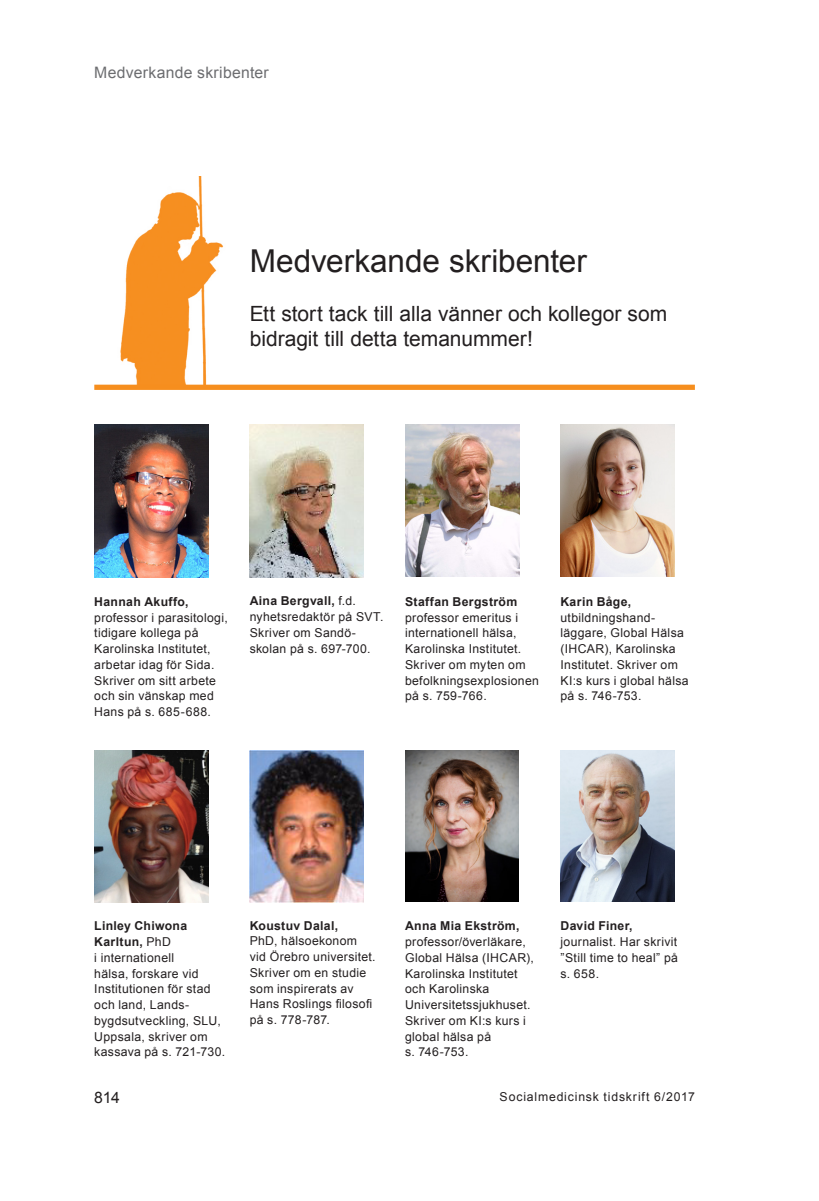
<style>
.page{position:relative;width:819px;height:1201px;background:#fff}
.page>*{position:absolute;margin:0;border:0;box-sizing:border-box;transform-origin:0 0}
.art_rubrik{font:31.5px "Arial";color:#231f20}
.art_rubrik-2{font:21px/24.5px "Arial";color:#231f20}
.ledare{font:15.75px "Arial";letter-spacing:.015em;color:#6c6d70}
.ledare-2{font:15.75px "Arial";color:#231f20}
.bröd_utan_indrag{font:12.25px/15.8px "Arial";letter-spacing:.025em;color:#231f20}
.kontaktiintro{font:12.25px/15.8px "Arial";letter-spacing:.025em;color:#231f20}
.bröd_utan_indrag-2{font:700 12.25px "Arial";letter-spacing:.025em;color:#231f20}
.bröd_utan_indrag-3{font:12.25px "Arial";letter-spacing:.065em;color:#231f20}
.s1{font-weight:700}
</style>
<div class="page">
<img style="left:120px;top:176px;width:104px;height:208px">
<img style="left:94px;top:750px;width:114px;height:152px">
<img style="left:94px;top:425px;width:114px;height:152px">
<img style="left:250px;top:425px;width:114px;height:152px">
<img style="left:405px;top:425px;width:114px;height:151px">
<img style="left:560px;top:425px;width:114px;height:151px">
<img style="left:250px;top:750px;width:114px;height:152px">
<img style="left:560px;top:750px;width:114px;height:151px">
<div style="left:94px;top:384px;width:600px;height:6px;background:#f68e1e"></div>
<img style="left:405px;top:750px;width:113px;height:151px">
<p class="ledare" style="left:94px;top:62px;width:176px">Medverkande skribenter</p>
<p class="art_rubrik" style="left:250px;top:241px;width:338px">Medverkande skribenter</p>
<p class="art_rubrik-2" style="left:250px;top:302px;width:419px">Ett stort tack till alla vänner och kollegor som bidragit till detta temanummer!</p>
<p class="bröd_utan_indrag-2" style="left:94px;top:593px;width:96px">Hannah Akuffo,</p>
<p class="bröd_utan_indrag" style="left:94px;top:609px;width:135px">professor i parasitologi, tidigare kollega på<br>Karolinska Institutet, arbetar idag för Sida.<br>Skriver om sitt arbete och sin vänskap med<br>Hans på s. 685-688.</p>
<p class="bröd_utan_indrag" style="left:250px;top:593px;width:135px"><span class="s1">Aina Bergvall,</span> f.d. nyhetsredaktör på SVT.<br>Skriver om Sandö&shy;skolan på s. 697-700.</p>
<p class="bröd_utan_indrag-2" style="left:405px;top:593px;width:114px">Staffan Bergström</p>
<p class="kontaktiintro" style="left:405px;top:609px;width:135px">professor emeritus i internationell hälsa,<br>Karolinska Institutet.<br>Skriver om myten om befolkningsexplosionen på s. 759-766.</p>
<p class="bröd_utan_indrag" style="left:560px;top:593px;width:130px"><span class="s1">Karin Båge, </span>utbildningshand&shy;läggare, Global Hälsa (IHCAR), Karolinska<br>Institutet. Skriver om<br>KI:s kurs i global hälsa på s. 746-753.</p>
<p class="bröd_utan_indrag" style="left:94px;top:918px;width:132px"><span class="s1">Linley Chiwona<br>Karltun,</span> PhD<br>i internationell<br>hälsa, forskare vid<br>Institutionen för stad och land, Lands&shy;bygdsutveckling, SLU,<br>Uppsala, skriver om kassava på s. 721-730.</p>
<p class="bröd_utan_indrag-2" style="left:250px;top:917px;width:90px">Koustuv Dalal,</p>
<p class="bröd_utan_indrag" style="left:250px;top:933px;width:127px">PhD, hälsoekonom vid Örebro universitet.<br>Skriver om en studie som inspirerats av<br>Hans Roslings filosofi på s. 778-787.</p>
<p class="bröd_utan_indrag" style="left:405px;top:918px;width:130px"><span class="s1">Anna Mia Ekström, </span>professor/överläkare,<br>Global Hälsa (IHCAR),</p>
<p class="bröd_utan_indrag" style="left:405px;top:965px;width:127px">Karolinska Institutet och Karolinska<br>Universitetssjukhuset.<br>Skriver om KI:s kurs i global hälsa på</p>
<p class="bröd_utan_indrag" style="left:405px;top:1044px;width:65px">s. 746-753.</p>
<p class="bröd_utan_indrag-2" style="left:560px;top:918px;width:74px">David Finer,</p>
<p class="bröd_utan_indrag" style="left:560px;top:934px;width:119px;text-align:justify">journalist. Har skrivit ”Still time to heal” på s. 658.</p>
<p class="ledare-2" style="left:94px;top:1087px;width:27px">814</p>
<p class="bröd_utan_indrag-3" style="left:499px;top:1088px;width:197px">Socialmedicinsk tidskrift 6/2017</p>
</div>
